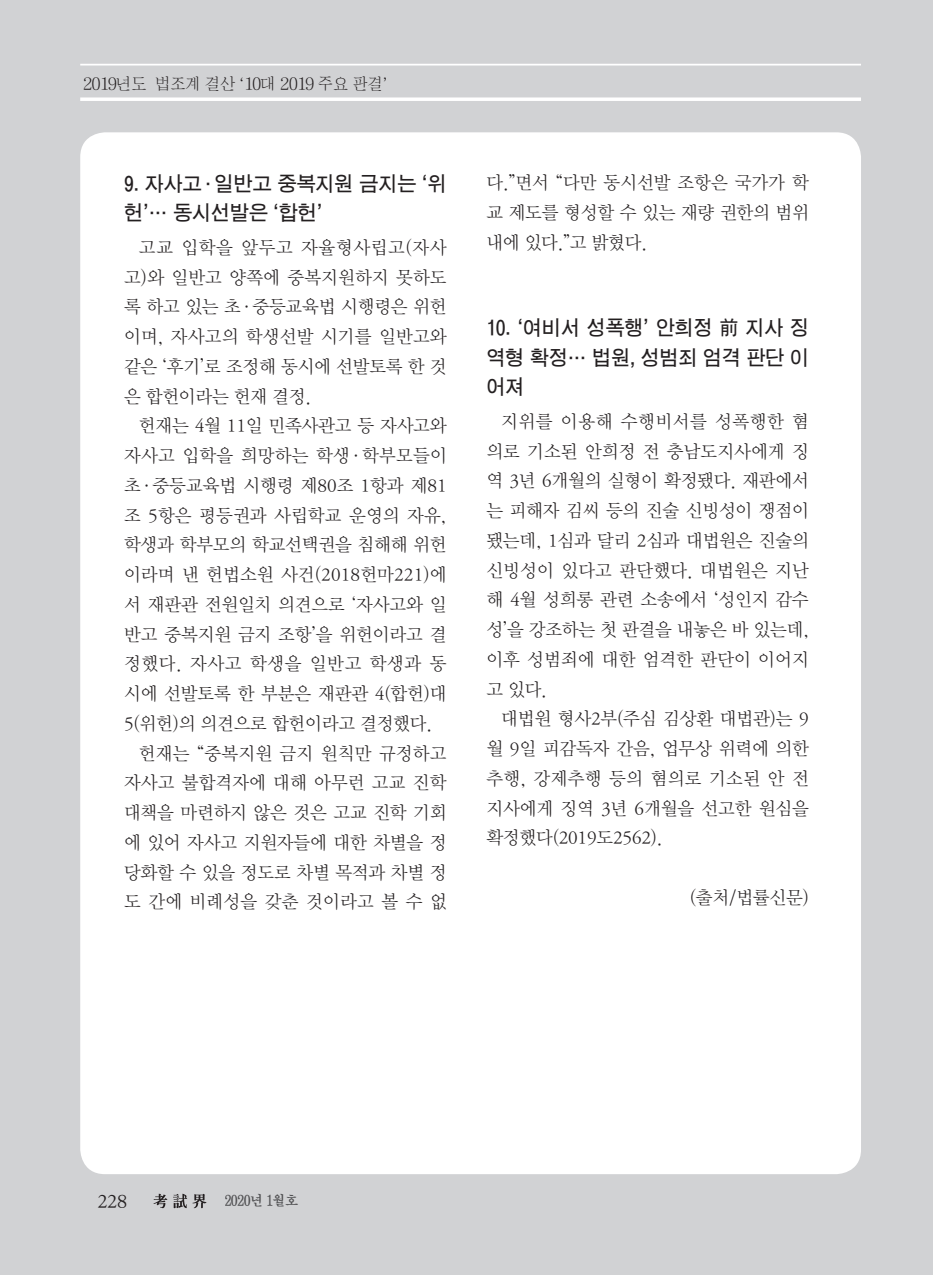
<style>
.page{position:relative;width:933px;height:1275px;background:#d1d2d4}
.page>*{position:absolute;margin:0;border:0;box-sizing:border-box;transform-origin:0 0}
.t1{font:20.12px/29.8px "D Xgo Std 40";letter-spacing:-.01em;color:#231f20;scale:.95 1}
.t2{font:19.25px "DX Nmu Std 30";color:#231f20}
.t3{font:18.38px/29.8px "DX Nmu Std 20";letter-spacing:-.005em;color:#231f20;text-align:justify}
.t4{font:18.38px "DX Nmu Std 20";letter-spacing:.015em;color:#231f20}
.t5{font:18.38px "DX Nmu Std 20";letter-spacing:.035em;color:#231f20}
.t6{font:15.75px "DX Shnm Std";letter-spacing:-.01em;color:#231f20}
.t7{font:14px "D Xmu Std 40";letter-spacing:-.05em;color:#505052;scale:.95 1}
</style>
<div class="page">
<svg style="left:80px;top:97px;width:781px;height:4px;fill:#fdfdfd"></svg>
<hr style="left:80px;top:64px;width:781px;height:2px;background:#fff">
<svg style="left:153px;top:1194px;width:14px;height:14px"></svg>
<svg style="left:173px;top:1194px;width:34px;height:14px"></svg>
<div style="left:80px;top:132px;width:781px;height:1042px;background:#fff;border-radius:25px"></div>
<p class="t6" style="left:83px;top:76px;width:306px">2019년도 법조계 결산 ‘10대 2019 주요 판결’</p>
<p class="t1" style="left:124px;top:170px;width:341px">9. 자사고·일반고 중복지원 금지는 ‘위 헌’… 동시선발은 ‘합헌’</p>
<p class="t3" style="left:124px;top:233px;width:324px;text-indent:15px">고교 입학을 앞두고 자율형사립고(자사 고)와 일반고 양쪽에 중복지원하지 못하도 록 하고 있는 초·중등교육법 시행령은 위헌 이며, 자사고의 학생선발 시기를 일반고와 같은 ‘후기’로 조정해 동시에 선발토록 한 것 은 합헌이라는 헌재 결정.</p>
<p class="t3" style="left:139px;top:411px;width:309px">헌재는 4월 11일 민족사관고 등 자사고와</p>
<p class="t4" style="left:124px;top:446px;width:324px">자사고 입학을 희망하는 학생·학부모들이</p>
<p class="t3" style="left:124px;top:471px;width:324px">초·중등교육법 시행령 제80조 1항과 제81</p>
<p class="t3" style="left:124px;top:501px;width:324px">조 5항은 평등권과 사립학교 운영의 자유,</p>
<p class="t3" style="left:124px;top:530px;width:324px">학생과 학부모의 학교선택권을 침해해 위헌</p>
<p class="t3" style="left:124px;top:560px;width:324px">이라며 낸 헌법소원 사건(2018헌마221)에</p>
<p class="t3" style="left:124px;top:590px;width:324px">서 재판관 전원일치 의견으로 ‘자사고와 일</p>
<p class="t3" style="left:124px;top:620px;width:324px">반고 중복지원 금지 조항’을 위헌이라고 결</p>
<p class="t5" style="left:124px;top:655px;width:324px">정했다. 자사고 학생을 일반고 학생과 동</p>
<p class="t3" style="left:124px;top:679px;width:324px">시에 선발토록 한 부분은 재판관 4(합헌)대</p>
<p class="t3" style="left:124px;top:709px;width:309px">5(위헌)의 의견으로 합헌이라고 결정했다.</p>
<p class="t3" style="left:139px;top:739px;width:309px">헌재는 “중복지원 금지 원칙만 규정하고</p>
<p class="t3" style="left:124px;top:768px;width:324px">자사고 불합격자에 대해 아무런 고교 진학</p>
<p class="t3" style="left:124px;top:798px;width:324px">대책을 마련하지 않은 것은 고교 진학 기회</p>
<p class="t3" style="left:124px;top:828px;width:324px">에 있어 자사고 지원자들에 대한 차별을 정</p>
<p class="t3" style="left:124px;top:858px;width:324px">당화할 수 있을 정도로 차별 목적과 차별 정</p>
<p class="t3" style="left:124px;top:887px;width:324px">도 간에 비례성을 갖춘 것이라고 볼 수 없</p>
<p class="t3" style="left:486px;top:168px;width:324px">다.”면서 “다만 동시선발 조항은 국가가 학 교 제도를 형성할 수 있는 재량 권한의 범위 내에 있다.”고 밝혔다.</p>
<p class="t1" style="left:486px;top:314px;width:341px;text-align:justify">10. ‘여비서 성폭행’ 안희정 前 지사 징 역형 확정… 법원, 성범죄 엄격 판단 이 어져</p>
<p class="t3" style="left:486px;top:407px;width:324px;text-indent:15px">지위를 이용해 수행비서를 성폭행한 혐 의로 기소된 안희정 전 충남도지사에게 징 역 3년 6개월의 실형이 확정됐다. 재판에서 는 피해자 김씨 등의 진술 신빙성이 쟁점이 됐는데, 1심과 달리 2심과 대법원은 진술의 신빙성이 있다고 판단했다. 대법원은 지난 해 4월 성희롱 관련 소송에서 ‘성인지 감수 성’을 강조하는 첫 판결을 내놓은 바 있는데, 이후 성범죄에 대한 엄격한 판단이 이어지 고 있다.</p>
<p class="t3" style="left:486px;top:704px;width:324px;text-indent:15px">대법원 형사2부(주심 김상환 대법관)는 9 월 9일 피감독자 간음, 업무상 위력에 의한 추행, 강제추행 등의 혐의로 기소된 안 전 지사에게 징역 3년 6개월을 선고한 원심을 확정했다(2019도2562).</p>
<p class="t3" style="left:690px;top:883px;width:121px">(출처/법률신문)</p>
<p class="t2" style="left:97px;top:1191px;width:31px">228</p>
<p class="t7" style="left:224px;top:1194px;width:80px">2020년 1월호</p>
</div>
